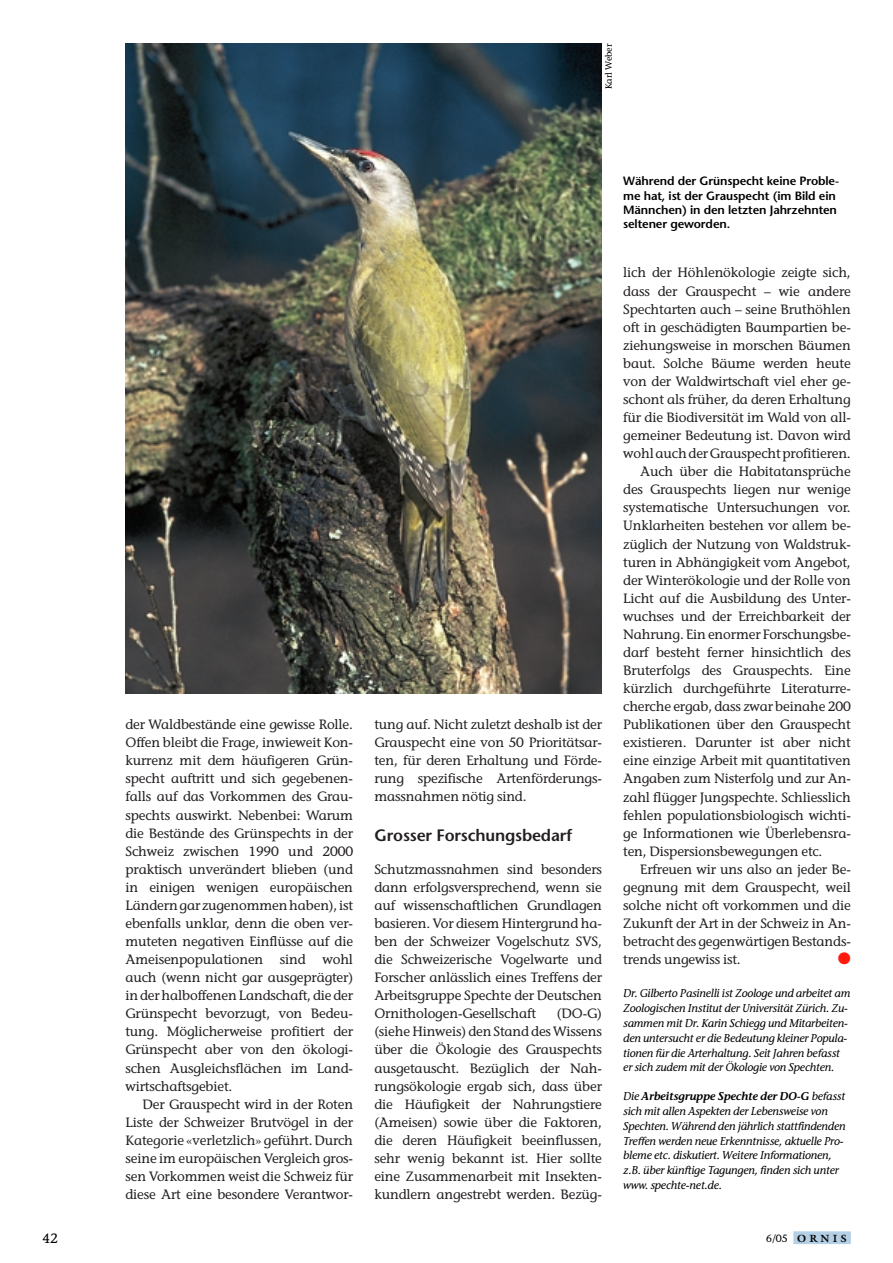
<style>
.page{position:relative;width:893px;height:1263px;background:#fff}
.page>*{position:absolute;margin:0;border:0;box-sizing:border-box;transform-origin:0 0}
.t1{font:600 16.5px "Stone Sans";letter-spacing:-.01em;color:#231f20}
.t2{font:16.5px "Zapf Dingbats";color:#ff190e}
.t3{font:13.5px/18px "Stone Informal";letter-spacing:-.01em;color:#231f20;text-align:justify}
.t4{font:13.5px "Stone Informal";color:#000}
.t5{font:600 12px/14.4px "Stone Sans";letter-spacing:-.01em;color:#000}
.t6{font:italic 11.25px/14.9px "Stone Informal";letter-spacing:-.01em;color:#000}
.t7{font:700 10.5px "Galliard";letter-spacing:.3em;color:#000}
.t8{font:9px "Stone Informal";letter-spacing:-.01em;color:#000}
.s1{font-weight:600}
.s2{font-family:"Stone Informal";font-weight:400}
</style>
<div class="page">
<div style="left:793px;top:1231px;width:57px;height:13px;background:#b5cfe5"></div>
<img style="left:125px;top:43px;width:477px;height:651px">
<p class="t8" style="left:605px;top:89px;width:47px;rotate:-90deg">Karl Weber</p>
<p class="t3" style="left:125px;top:717px;width:229px">der Waldbestände eine gewisse Rolle.<br>Offen bleibt die Frage, inwieweit Kon&shy;kurrenz mit dem häufigeren Grün&shy;specht auftritt und sich gegebenen&shy;falls auf das Vorkommen des Grau&shy;spechts auswirkt. Nebenbei: Warum die Bestände des Grünspechts in der Schweiz zwischen 1990 und 2000 praktisch unverändert blieben (und in einigen wenigen europäischen Ländern gar zugenommen haben), ist ebenfalls unklar, denn die oben ver&shy;muteten negativen Einflüsse auf die Ameisenpopulationen sind wohl auch (wenn nicht gar ausgeprägter) in der halboffenen Landschaft, die der Grünspecht bevorzugt, von Bedeu&shy;tung. Möglicherweise profitiert der Grünspecht aber von den ökologi&shy;schen Ausgleichsflächen im Land&shy;wirtschaftsgebiet.</p>
<p class="t3" style="left:125px;top:1096px;width:229px;text-indent:17px">Der Grauspecht wird in der Roten Liste der Schweizer Brutvögel in der Kategorie «verletzlich» geführt. Durch seine im europäischen Vergleich gros&shy;sen Vorkommen weist die Schweiz für diese Art eine besondere Verantwor-</p>
<p class="t3" style="left:374px;top:717px;width:229px">tung auf. Nicht zuletzt deshalb ist der Grauspecht eine von 50 Prioritätsar&shy;ten, für deren Erhaltung und Förde&shy;rung spezifische Artenförderungs&shy;massnahmen nötig sind.</p>
<p class="t1" style="left:374px;top:829px;width:199px">Grosser Forschungsbedarf</p>
<p class="t3" style="left:374px;top:861px;width:229px">Schutzmassnahmen sind besonders dann erfolgsversprechend, wenn sie auf wissenschaftlichen Grundlagen basieren. Vor diesem Hintergrund ha&shy;ben der Schweizer Vogelschutz SVS, die Schweizerische Vogelwarte und Forscher anlässlich eines Treffens der Arbeitsgruppe Spechte der Deutschen Ornithologen-Gesellschaft</p>
<p class="t3" style="left:374px;top:1006px;width:229px;text-indent:183px">(DO-G) (siehe Hinweis) den Stand des Wissens über die Ökologie des Grauspechts ausgetauscht. Bezüglich der Nah&shy;rungsökologie ergab sich, dass über die Häufigkeit der Nahrungstiere (Ameisen) sowie über die Faktoren, die deren Häufigkeit beeinflussen, sehr wenig bekannt ist. Hier sollte eine Zusammenarbeit mit Insekten&shy;kundlern angestrebt werden. Bezüg-</p>
<p class="t5" style="left:623px;top:175px;width:217px">Während der Grünspecht keine Proble&shy;me hat, ist der Grauspecht (im Bild ein Männchen) in den letzten Jahrzehnten seltener geworden.</p>
<p class="t3" style="left:623px;top:265px;width:229px">lich der Höhlenökologie zeigte sich,</p>
<p class="t3" style="left:623px;top:283px;width:229px">dass der Grauspecht – wie andere</p>
<p class="t3" style="left:623px;top:301px;width:229px">Spechtarten auch – seine Bruthöhlen</p>
<p class="t3" style="left:623px;top:319px;width:229px">oft in geschädigten Baumpartien be-</p>
<p class="t3" style="left:623px;top:337px;width:229px">ziehungsweise in morschen Bäumen</p>
<p class="t3" style="left:623px;top:356px;width:229px">baut. Solche Bäume werden heute</p>
<p class="t3" style="left:623px;top:374px;width:229px">von der Waldwirtschaft viel eher ge-</p>
<p class="t3" style="left:623px;top:392px;width:229px">schont als früher, da deren Erhaltung</p>
<p class="t3" style="left:623px;top:410px;width:229px">für die Biodiversität im Wald von all-</p>
<p class="t3" style="left:623px;top:428px;width:229px">gemeiner Bedeutung ist. Davon wird</p>
<p class="t3" style="left:623px;top:446px;width:229px">wohl auch der Grauspecht profitieren.</p>
<p class="t3" style="left:640px;top:464px;width:212px">Auch über die Habitatansprüche</p>
<p class="t3" style="left:623px;top:482px;width:229px">des Grauspechts liegen nur wenige</p>
<p class="t3" style="left:623px;top:500px;width:229px">systematische Untersuchungen vor.</p>
<p class="t3" style="left:623px;top:518px;width:229px">Unklarheiten bestehen vor allem be-</p>
<p class="t3" style="left:623px;top:536px;width:229px">züglich der Nutzung von Waldstruk-</p>
<p class="t3" style="left:623px;top:554px;width:229px">turen in Abhängigkeit vom Angebot,</p>
<p class="t3" style="left:623px;top:572px;width:229px">der Winterökologie und der Rolle von</p>
<p class="t3" style="left:623px;top:590px;width:229px">Licht auf die Ausbildung des Unter-</p>
<p class="t3" style="left:623px;top:609px;width:229px">wuchses und der Erreichbarkeit der</p>
<p class="t3" style="left:623px;top:627px;width:229px">Nahrung. Ein enormer Forschungsbe-</p>
<p class="t3" style="left:623px;top:645px;width:229px">darf besteht ferner hinsichtlich des</p>
<p class="t3" style="left:623px;top:663px;width:229px">Bruterfolgs des Grauspechts. Eine</p>
<p class="t3" style="left:623px;top:681px;width:229px">kürzlich durchgeführte Literaturre-</p>
<p class="t3" style="left:623px;top:699px;width:229px">cherche ergab, dass zwar beinahe 200</p>
<p class="t3" style="left:623px;top:717px;width:229px">Publikationen über den Grauspecht</p>
<p class="t3" style="left:623px;top:735px;width:229px">existieren. Darunter ist aber nicht</p>
<p class="t3" style="left:623px;top:753px;width:229px">eine einzige Arbeit mit quantitativen</p>
<p class="t3" style="left:623px;top:771px;width:229px">Angaben zum Nisterfolg und zur An-</p>
<p class="t3" style="left:623px;top:789px;width:229px">zahl flügger Jungspechte. Schliesslich</p>
<p class="t3" style="left:623px;top:807px;width:229px">fehlen populationsbiologisch wichti-</p>
<p class="t3" style="left:623px;top:825px;width:229px">ge Informationen wie Überlebensra-</p>
<p class="t3" style="left:623px;top:843px;width:201px">ten, Dispersionsbewegungen etc.</p>
<p class="t3" style="left:640px;top:862px;width:212px">Erfreuen wir uns also an jeder Be-</p>
<p class="t3" style="left:623px;top:880px;width:229px">gegnung mit dem Grauspecht, weil</p>
<p class="t3" style="left:623px;top:898px;width:229px">solche nicht oft vorkommen und die</p>
<p class="t3" style="left:623px;top:916px;width:229px">Zukunft der Art in der Schweiz in An-</p>
<p class="t3" style="left:623px;top:934px;width:229px">betracht des gegenwärtigen Bestands-</p>
<p class="t3" style="left:623px;top:952px;width:119px">trends ungewiss ist.</p>
<p class="t2" style="left:837px;top:949px;width:15px">●</p>
<p class="t6" style="left:623px;top:987px;width:228px">Dr. Gilberto Pasinelli ist Zoologe und arbeitet am Zoologischen Institut der Universität Zürich. Zu&shy;sammen mit Dr. Karin Schiegg und Mitarbeiten&shy;den untersucht er die Bedeutung kleiner Popula&shy;tionen für die Arterhaltung. Seit Jahren befasst er sich zudem mit der Ökologie von Spechten.</p>
<p class="t6" style="left:623px;top:1090px;width:224px">Die <span class="s1">Arbeitsgruppe Spechte der DO-G</span> befasst sich mit allen Aspekten der Lebensweise von Spechten. Während den jährlich stattfindenden Treffen werden neue Erkenntnisse, aktuelle Pro&shy;bleme etc. diskutiert. Weitere Informationen, z.B. über künftige Tagungen, finden sich unter www. spechte-net.de.</p>
<p class="t4" style="left:43px;top:1233px;width:17px">42</p>
<p class="t7" style="left:766px;top:1235px;width:82px"><span class="s2">6/05</span> ORNIS</p>
</div>
